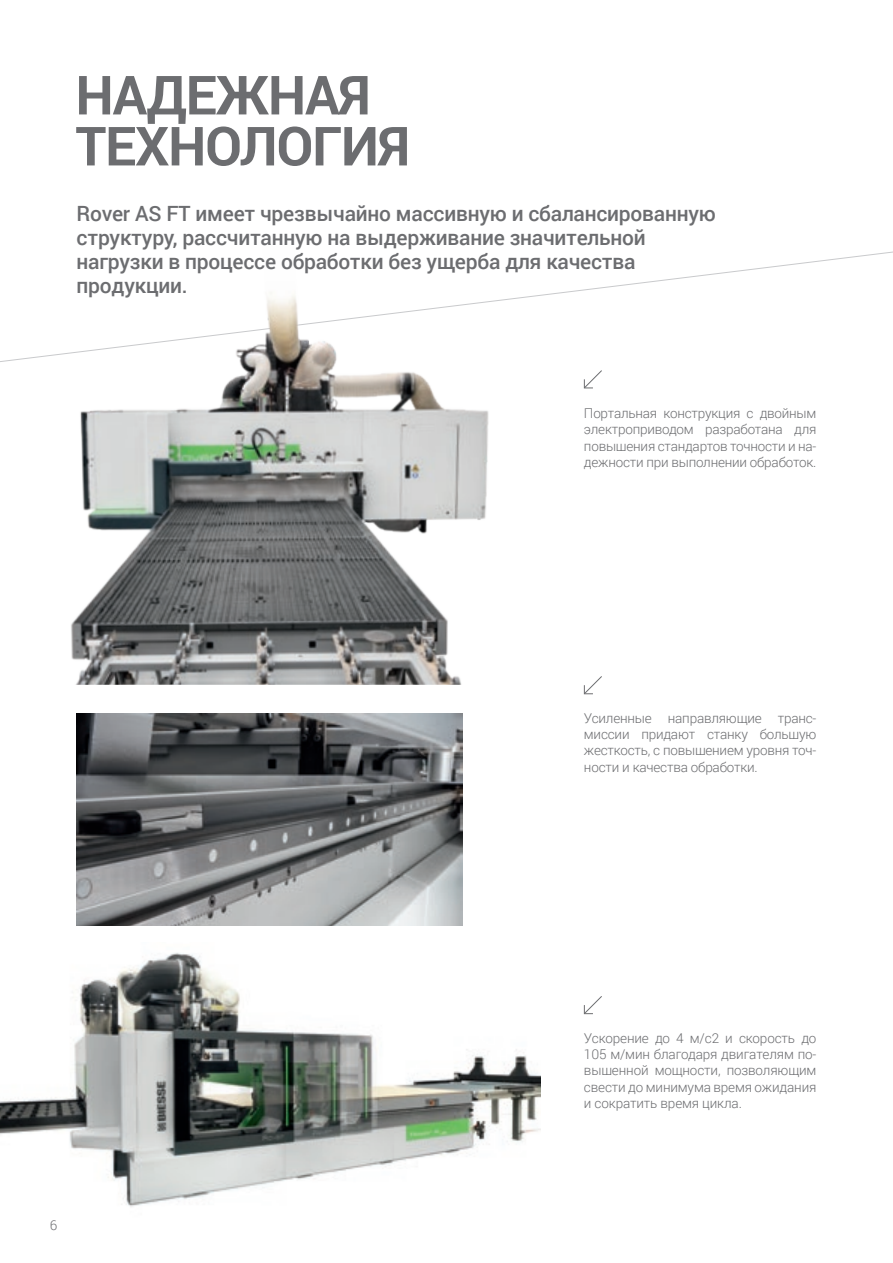
<style>
.page{position:relative;width:893px;height:1263px;background:#fff}
.page>*{position:absolute;margin:0;border:0;box-sizing:border-box;transform-origin:0 0}
._1_TITOLO_GRIGIO{font:700 54px "Roboto";letter-spacing:-.02em;color:#6c6d70}
.t1{font:500 21px/24px "Roboto";letter-spacing:-.01em;color:#6c6d70}
.t2{font:300 13.5px/16.2px "Roboto";letter-spacing:-.015em;color:#6c6d70;text-align:justify}
</style>
<div class="page">
<img style="left:58px;top:292px;width:443px;height:393px">
<img style="left:0;top:952px;width:540px;height:255px">
<img style="left:77px;top:713px;width:385px;height:212px">
<svg style="left:583px;top:370px;width:19px;height:19px"></svg>
<svg style="left:583px;top:676px;width:19px;height:19px"></svg>
<svg style="left:583px;top:996px;width:19px;height:19px"></svg>
<p class="_1_TITOLO_GRIGIO" style="left:75px;top:57px;width:297px">НАДЕЖНАЯ</p>
<p class="_1_TITOLO_GRIGIO" style="left:75px;top:108px;width:336px">ТЕХНОЛОГИЯ</p>
<p class="t1" style="left:77px;top:201px;width:641px">Rover AS FT имеет чрезвычайно массивную и сбалансированную структуру, рассчитанную на выдерживание значительной нагрузки в процессе обработки без ущерба для качества продукции.</p>
<p class="t2" style="left:584px;top:405px;width:234px">Портальная конструкция с двойным электроприводом разработана для повышения стандартов точности и на&shy;дежности при выполнении обработок.</p>
<p class="t2" style="left:584px;top:710px;width:234px">Усиленные направляющие транс&shy;миссии придают станку большую жесткость, с повышением уровня точ&shy;ности и качества обработки.</p>
<p class="t2" style="left:50px;top:1216px;width:9px">6</p>
<p class="t2" style="left:584px;top:1029px;width:234px">Ускорение до 4 м/с2 и скорость до 105 м/мин благодаря двигателям по&shy;вышенной мощности, позволяющим свести до минимума время ожидания и сократить время цикла.</p>
</div>
